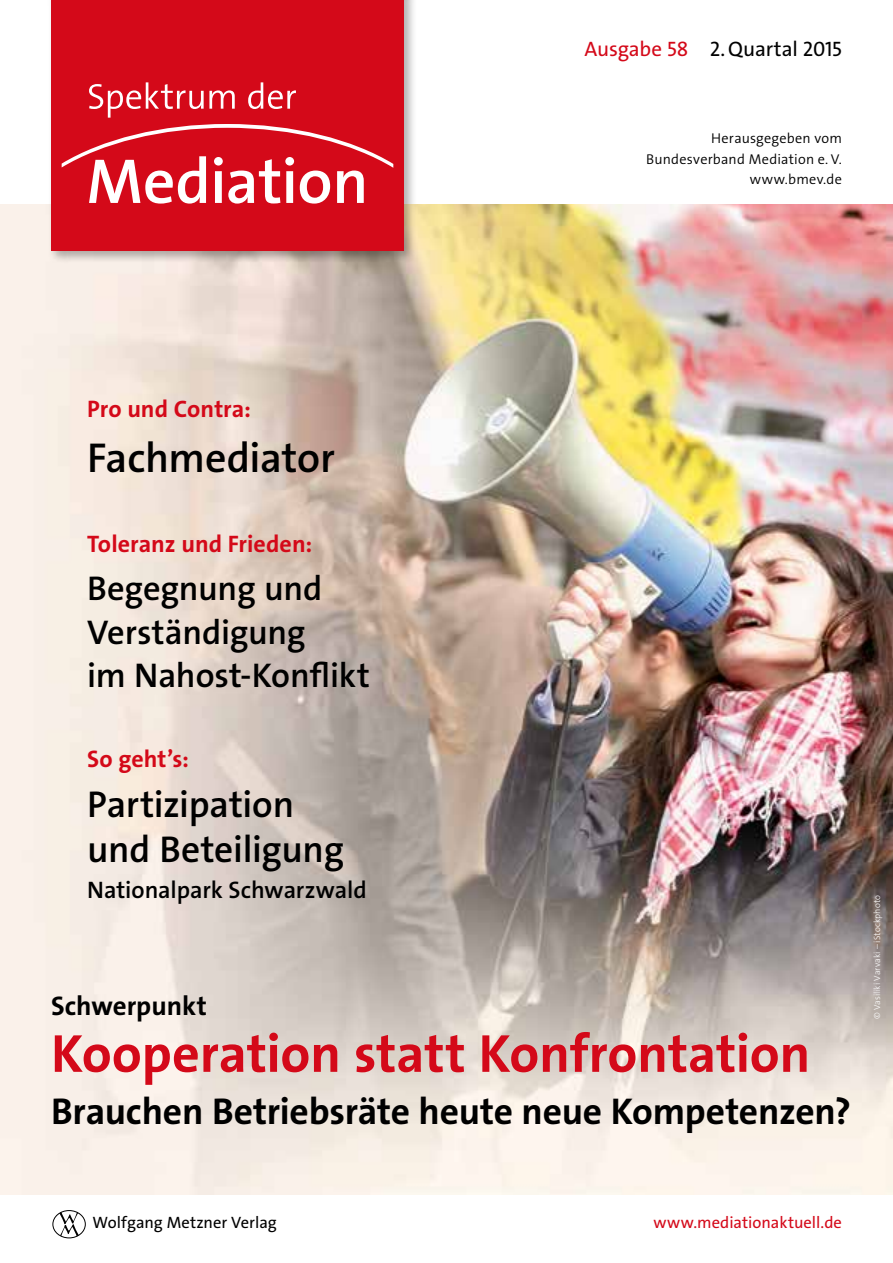
<style>
.page{position:relative;width:893px;height:1263px;background:#fff}
.page>*{position:absolute;margin:0;border:0;box-sizing:border-box;transform-origin:0 0}
.t1{font:700 54px "The Sans Os F";letter-spacing:-.005em;color:#d40919}
.t2{font:600 42px "The Sans Os F";letter-spacing:-.01em;color:#000}
.t3{font:700 37.5px "The Sans Os F";letter-spacing:-.005em;color:#000}
.t4{font:600 37.5px/45px "The Sans Os F";letter-spacing:-.01em;color:#000}
.t5{font:600 34.5px/43.5px "The Sans Os F";letter-spacing:-.01em;color:#000}
.t6{font:700 27px "The Sans Os F";color:#000}
.t7{font:700 24px "The Sans Os F";color:#d40919}
.t8{font:600 24px "The Sans Os F";letter-spacing:-.005em;color:#000}
.t9{font:21px "The Sans Os F";letter-spacing:-.01em;color:#000}
.t10{font:16.5px "The Sans Os F";color:#d40919}
.t11{font:16.5px "The Sans Os F";color:#000}
.t12{font:300 14.25px/20.2px "The Sans Os F";letter-spacing:.015em;color:#000;text-align:right}
.t13{font:300 9px "The Sans Os F";letter-spacing:.005em;color:#fff}
.s1{color:#d40919}
</style>
<div class="page">
<img style="left:0;top:204px;width:893px;height:991px">
<div style="left:47px;top:0;width:370px;height:263px;background:#000;opacity:.3"></div>
<div style="left:51px;top:0;width:353px;height:251px;background:#d40919"></div>
<svg style="left:59px;top:1212px;width:20px;height:24px"></svg>
<div style="left:52px;top:1210px;width:34px;height:28px;border:1px solid #000;border-radius:50%"></div>
<svg style="left:62px;top:124px;width:331px;height:80px"></svg>
<svg style="left:89px;top:82px;width:146px;height:36px"></svg>
<svg style="left:248px;top:82px;width:48px;height:27px"></svg>
<h3 class="t9" style="left:584px;top:35px;width:259px"><span class="s1">Ausgabe 58</span> 2. Quartal 2015</h3>
<p class="t12" style="left:646px;top:128px;width:197px">Herausgegeben vom<br>Bundesverband Mediation e. V. www.bmev.de</p>
<h3 class="t7" style="left:87px;top:394px;width:165px">Pro und Contra:</h3>
<h2 class="t2" style="left:87px;top:431px;width:249px">Fachmediator</h2>
<h3 class="t7" style="left:87px;top:529px;width:227px">Toleranz und Frieden:</h3>
<h3 class="t5" style="left:87px;top:567px;width:284px">Begegnung und<br>Verständigung<br>im Nahost-Konflikt</h3>
<h3 class="t7" style="left:87px;top:744px;width:103px">So geht’s:</h3>
<h3 class="t4" style="left:87px;top:782px;width:258px">Partizipation und Beteiligung</h3>
<h3 class="t8" style="left:87px;top:874px;width:281px">Nationalpark Schwarzwald</h3>
<h3 class="t6" style="left:51px;top:988px;width:158px">Schwerpunkt</h3>
<h1 class="t1" style="left:51px;top:1019px;width:761px">Kooperation statt Konfrontation</h1>
<h3 class="t3" style="left:51px;top:1087px;width:802px">Brauchen Betriebsräte heute neue Kompetenzen?</h3>
<p class="t13" style="left:871px;top:1019px;width:125px;rotate:-90deg">© Vasiliki Varvaki – iStockphoto</p>
<p class="t11" style="left:92px;top:1212px;width:186px">Wolfgang Metzner Verlag</p>
<p class="t10" style="left:653px;top:1212px;width:190px">www.mediationaktuell.de</p>
</div>
